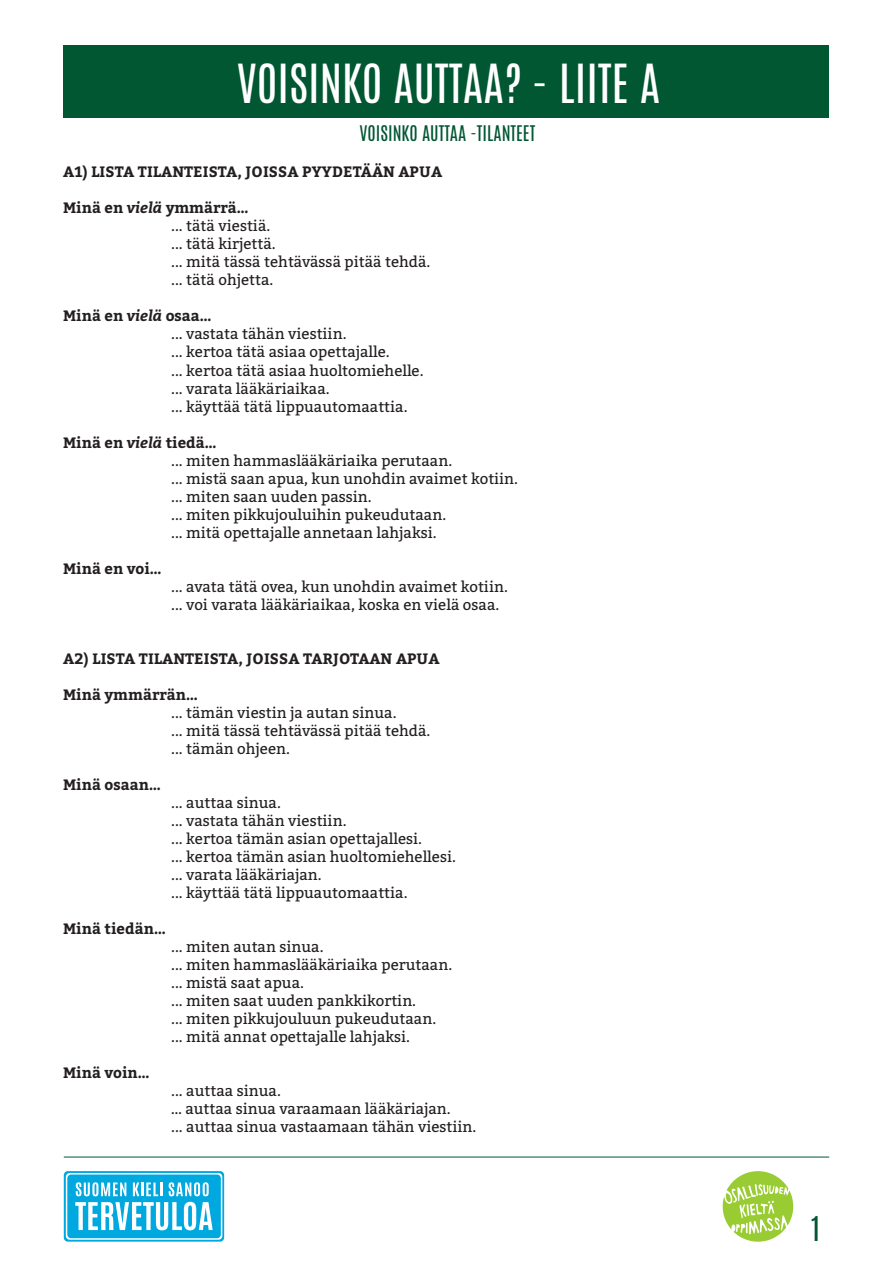
<style>
.page{position:relative;width:893px;height:1263px;background:#fff}
.page>*{position:absolute;margin:0;border:0;box-sizing:border-box;transform-origin:0 0}
.Nega_otsikko_ISO{font:45px "Antonio";color:#fff}
.t1{font:28.5px "Antonio";color:#015732}
.t2{font:18px "Antonio";color:#015732}
.bullet_texte{font:15px "Bitter";color:#231f20}
.Leipisotsikko{font:700 15px "Bitter";color:#231f20}
.s1{font-style:italic}
</style>
<div class="page">
<svg style="left:64px;top:1171px;width:160px;height:70px"></svg>
<svg style="left:66px;top:1173px;width:156px;height:67px"></svg>
<hr style="left:64px;top:1157px;width:765px;height:1px;background:#015732">
<svg style="left:723px;top:1171px;width:70px;height:70px"></svg>
<div style="left:64px;top:45px;width:765px;height:72px;background:#015732"></div>
<p class="Nega_otsikko_ISO" style="left:237px;top:51px;width:425px">VOISINKO AUTTAA? - LIITE A</p>
<p class="t2" style="left:359px;top:120px;width:177px">VOISINKO AUTTAA -TILANTEET</p>
<p class="Leipisotsikko" style="left:63px;top:161px;width:381px">A1) LISTA TILANTEISTA, JOISSA PYYDETÄÄN APUA</p>
<p class="Leipisotsikko" style="left:63px;top:197px;width:187px">Minä en <span class="s1">vielä</span> ymmärrä…</p>
<p class="bullet_texte" style="left:171px;top:215px;width:101px">... tätä viestiä.</p>
<p class="bullet_texte" style="left:171px;top:233px;width:106px">... tätä kirjettä.</p>
<p class="bullet_texte" style="left:171px;top:251px;width:261px">... mitä tässä tehtävässä pitää tehdä.</p>
<p class="bullet_texte" style="left:171px;top:269px;width:104px">... tätä ohjetta.</p>
<p class="Leipisotsikko" style="left:63px;top:305px;width:150px">Minä en <span class="s1">vielä</span> osaa…</p>
<p class="bullet_texte" style="left:171px;top:323px;width:177px">... vastata tähän viestiin.</p>
<p class="bullet_texte" style="left:171px;top:341px;width:220px">... kertoa tätä asiaa opettajalle.</p>
<p class="bullet_texte" style="left:171px;top:359px;width:254px">... kertoa tätä asiaa huoltomiehelle.</p>
<p class="bullet_texte" style="left:171px;top:377px;width:160px">... varata lääkäriaikaa.</p>
<p class="bullet_texte" style="left:171px;top:395px;width:238px">... käyttää tätä lippuautomaattia.</p>
<p class="Leipisotsikko" style="left:63px;top:431px;width:155px">Minä en <span class="s1">vielä</span> tiedä…</p>
<p class="bullet_texte" style="left:171px;top:449px;width:283px">... miten hammaslääkäriaika perutaan.</p>
<p class="bullet_texte" style="left:171px;top:467px;width:349px">... mistä saan apua, kun unohdin avaimet kotiin.</p>
<p class="bullet_texte" style="left:171px;top:485px;width:202px">... miten saan uuden passin.</p>
<p class="bullet_texte" style="left:171px;top:503px;width:277px">... miten pikkujouluihin pukeudutaan.</p>
<p class="bullet_texte" style="left:171px;top:521px;width:267px">... mitä opettajalle annetaan lahjaksi.</p>
<p class="Leipisotsikko" style="left:63px;top:557px;width:100px">Minä en voi…</p>
<p class="bullet_texte" style="left:171px;top:575px;width:338px">... avata tätä ovea, kun unohdin avaimet kotiin.</p>
<p class="bullet_texte" style="left:171px;top:593px;width:330px">... voi varata lääkäriaikaa, koska en vielä osaa.</p>
<p class="Leipisotsikko" style="left:63px;top:647px;width:378px">A2) LISTA TILANTEISTA, JOISSA TARJOTAAN APUA</p>
<p class="Leipisotsikko" style="left:63px;top:683px;width:136px">Minä ymmärrän…</p>
<p class="bullet_texte" style="left:171px;top:701px;width:227px">... tämän viestin ja autan sinua.</p>
<p class="bullet_texte" style="left:171px;top:719px;width:261px">... mitä tässä tehtävässä pitää tehdä.</p>
<p class="bullet_texte" style="left:171px;top:737px;width:121px">... tämän ohjeen.</p>
<p class="Leipisotsikko" style="left:63px;top:773px;width:99px">Minä osaan…</p>
<p class="bullet_texte" style="left:171px;top:791px;width:111px">... auttaa sinua.</p>
<p class="bullet_texte" style="left:171px;top:809px;width:177px">... vastata tähän viestiin.</p>
<p class="bullet_texte" style="left:171px;top:827px;width:253px">... kertoa tämän asian opettajallesi.</p>
<p class="bullet_texte" style="left:171px;top:845px;width:286px">... kertoa tämän asian huoltomiehellesi.</p>
<p class="bullet_texte" style="left:171px;top:863px;width:152px">... varata lääkäriajan.</p>
<p class="bullet_texte" style="left:171px;top:881px;width:238px">... käyttää tätä lippuautomaattia.</p>
<p class="Leipisotsikko" style="left:63px;top:917px;width:104px">Minä tiedän…</p>
<p class="bullet_texte" style="left:171px;top:935px;width:154px">... miten autan sinua.</p>
<p class="bullet_texte" style="left:171px;top:953px;width:283px">... miten hammaslääkäriaika perutaan.</p>
<p class="bullet_texte" style="left:171px;top:971px;width:134px">... mistä saat apua.</p>
<p class="bullet_texte" style="left:171px;top:989px;width:247px">... miten saat uuden pankkikortin.</p>
<p class="bullet_texte" style="left:171px;top:1007px;width:267px">... miten pikkujouluun pukeudutaan.</p>
<p class="bullet_texte" style="left:171px;top:1025px;width:241px">... mitä annat opettajalle lahjaksi.</p>
<p class="Leipisotsikko" style="left:63px;top:1061px;width:88px">Minä voin…</p>
<p class="bullet_texte" style="left:171px;top:1079px;width:111px">... auttaa sinua.</p>
<p class="bullet_texte" style="left:171px;top:1097px;width:281px">… auttaa sinua varaamaan lääkäriajan.</p>
<p class="bullet_texte" style="left:171px;top:1115px;width:307px">... auttaa sinua vastaamaan tähän viestiin.</p>
<h2 class="t1" style="left:811px;top:1208px;width:10px">1</h2>
</div>
